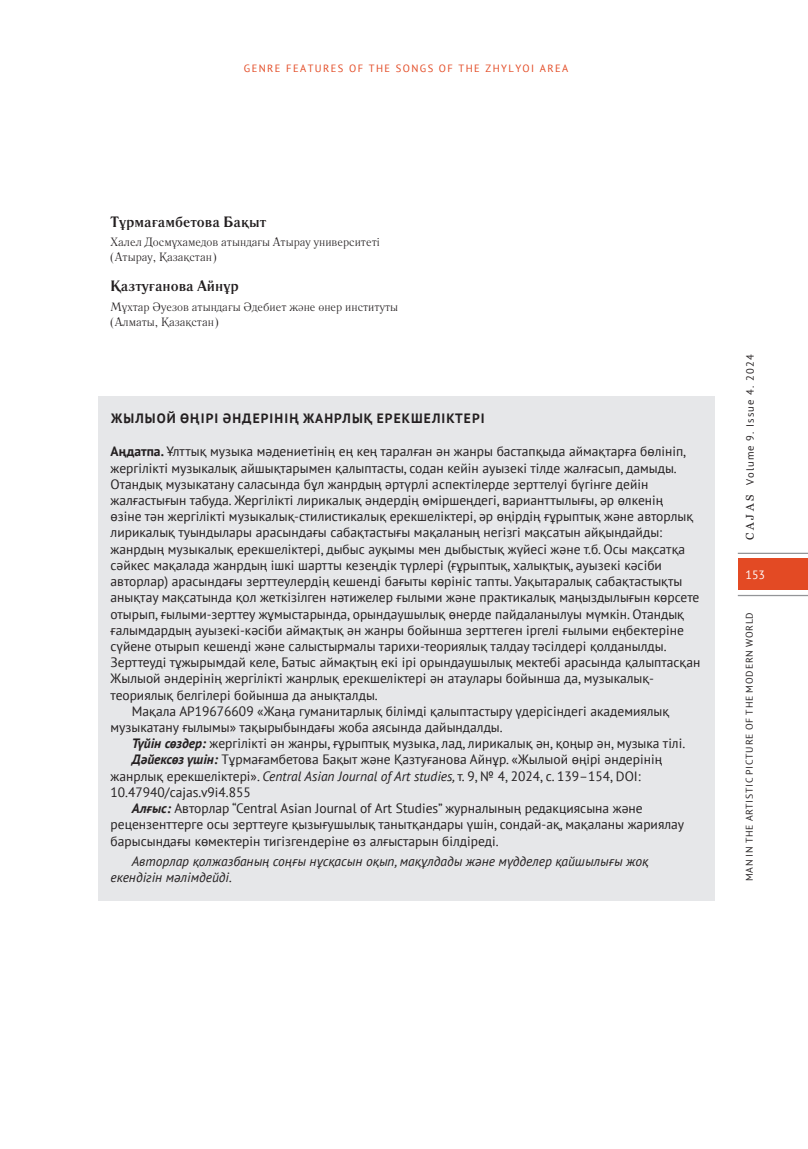
<style>
.page{position:relative;width:808px;height:1149px;background:#fff}
.page>*{position:absolute;margin:0;border:0;box-sizing:border-box;transform-origin:0 0}
.авторы_аннотация{font:700 15px "Literaturnaya";color:#231f20}
.аннотация_текст{font:13.5px/16.2px "PT Sans";color:#231f20}
.аннотация_текст-2{font:italic 13.5px/16.2px "PT Sans";color:#231f20}
.название_статьи_из_а{font:700 13.5px "PT Sans";letter-spacing:.08em;color:#231f20}
.авторы_универы{font:12px "Literaturnaya";color:#231f20}
.t1{font:12px "PT Sans";color:#fff}
.хедеры{font:10.5px "PT Sans";letter-spacing:.135em;color:#e34a24}
.t2{font:10.5px "PT Sans";letter-spacing:.1em;color:#231f20}
.t3{font:9.75px "PT Sans";letter-spacing:.08em;color:#231f20}
.s1{font-weight:700}
.s2{font-weight:700;font-style:italic}
.s3{font-style:italic}
.s4{font-family:"Georgia";font-size:11.25px}
</style>
<div class="page">
<div style="left:738px;top:558px;width:70px;height:32px;background:#e34a24"></div>
<hr style="left:738px;top:594px;width:70px;height:2px;background:#939598">
<hr style="left:738px;top:552px;width:70px;height:2px;background:#939598">
<div style="left:98px;top:396px;width:616px;height:504px;background:#e6e7e9"></div>
<p class="хедеры" style="left:244px;top:61px;width:326px">GENRE FEATURES OF THE SONGS OF THE ZHYLYOI AREA</p>
<p class="авторы_аннотация" style="left:111px;top:212px;width:157px">Тұрмағамбетова Бақыт</p>
<p class="авторы_универы" style="left:111px;top:235px;width:271px">Халел Досмұхамедов атындағы Атырау университеті</p>
<p class="авторы_универы" style="left:111px;top:250px;width:107px">(Атырау, Қазақстан)</p>
<p class="авторы_аннотация" style="left:111px;top:277px;width:130px">Қазтуғанова Айнұр</p>
<p class="авторы_универы" style="left:111px;top:299px;width:289px">Мұхтар Әуезов атындағы Әдебиет және өнер институты</p>
<p class="авторы_универы" style="left:111px;top:314px;width:109px">(Алматы, Қазақстан)</p>
<p class="название_статьи_из_а" style="left:111px;top:409px;width:375px">ЖЫЛЫОЙ ӨҢІРІ ӘНДЕРІНІҢ ЖАНРЛЫҚ ЕРЕКШЕЛІКТЕРІ</p>
<p class="аннотация_текст" style="left:111px;top:443px;width:591px"><span class="s1">Аңдатпа.</span> Ұлттық музыка мәдениетінің ең кең таралған ән жанры бастапқыда аймақтарға бөлініп, жергілікті музыкалық айшықтарымен қалыптасты, содан кейін ауызекі тілде жалғасып, дамыды.<br>Отандық музыкатану саласында бұл жанрдың әртүрлі аспектілерде зерттелуі бүгінге дейін жалғастығын табуда. Жергілікті лирикалық әндердің өміршеңдегі, варианттылығы, әр өлкенің<br>өзіне тән жергілікті музыкалық-стилистикалық ерекшеліктері, әр өңірдің ғұрыптық және авторлық лирикалық туындылары арасындағы сабақтастығы мақаланың негізгі мақсатын айқындайды: жанрдың музыкалық ерекшеліктері, дыбыс ауқымы мен дыбыстық жүйесі және т.б. Осы мақсатқа сәйкес мақалада жанрдың ішкі шартты кезеңдік түрлері (ғұрыптық, халықтық, ауызекі кәсіби авторлар) арасындағы зерттеулердің кешенді бағыты көрініс тапты. Уақытаралық сабақтастықты анықтау мақсатында қол жеткізілген нәтижелер ғылыми және практикалық маңыздылығын көрсете отырып, ғылыми-зерттеу жұмыстарында, орындаушылық өнерде пайдаланылуы мүмкін. Отандық ғалымдардың ауызекі-кәсіби аймақтық ән жанры бойынша зерттеген іргелі ғылыми еңбектеріне сүйене отырып кешенді және салыстырмалы тарихи-теориялық талдау тәсілдері қолданылды.<br>Зерттеуді тұжырымдай келе, Батыс аймақтың екі ірі орындаушылық мектебі арасында қалыптасқан Жылыой әндерінің жергілікті жанрлық ерекшеліктері ән атаулары бойынша да, музыкалық&shy;теориялық белгілері бойынша да анықталды.</p>
<p class="аннотация_текст" style="left:111px;top:702px;width:560px;text-indent:21px">Мақала AP19676609 «Жаңа гуманитарлық білімді қалыптастыру үдерісіндегі академиялық музыкатану ғылымы» тақырыбындағы жоба аясында дайындалды.</p>
<p class="аннотация_текст" style="left:132px;top:734px;width:555px"><span class="s2">Түйін сөздер:</span> жергілікті ән жанры, ғұрыптық музыка, лад, лирикалық ән, қоңыр ән, музыка тілі.</p>
<p class="аннотация_текст" style="left:111px;top:751px;width:553px;text-indent:21px"><span class="s2">Дәйексөз үшін:</span> Тұрмағамбетова Бақыт және Қазтуғанова Айнұр. «Жылыой өңірі әндерінің жанрлық ерекшеліктері». <span class="s3">Central Asian Journal of Art studies,</span> т. 9, № 4, 2024, с. 139–154, DOI:<br>10.47940/cajas.v9i4.855</p>
<p class="аннотация_текст" style="left:111px;top:799px;width:575px;text-indent:21px"><span class="s2">Алғыс:</span> Авторлар “Central Asian Journal of Art Studies” журналының редакциясына және рецензенттерге осы зерттеуге қызығушылық танытқандары үшін, сондай-ақ, мақаланы жариялау барысындағы көмектерін тигізгендеріне өз алғыстарын білдіреді.</p>
<p class="аннотация_текст-2" style="left:111px;top:852px;width:539px;text-indent:21px">Авторлар қолжазбаның соңғы нұсқасын оқып, мақұлдады және мүдделер қайшылығы жоқ екендігін мәлімдейді.</p>
<p class="t2" style="left:743px;top:540px;width:187px;rotate:-90deg"><span class="s4">C A J A S</span> Volume 9. Issue 4. 2024</p>
<p class="t1" style="left:745px;top:566px;width:21px">153</p>
<p class="t3" style="left:743px;top:881px;width:271px;rotate:-90deg">MAN IN THE ARTISTIC PICTURE OF THE MODERN WORLD</p>
</div>
